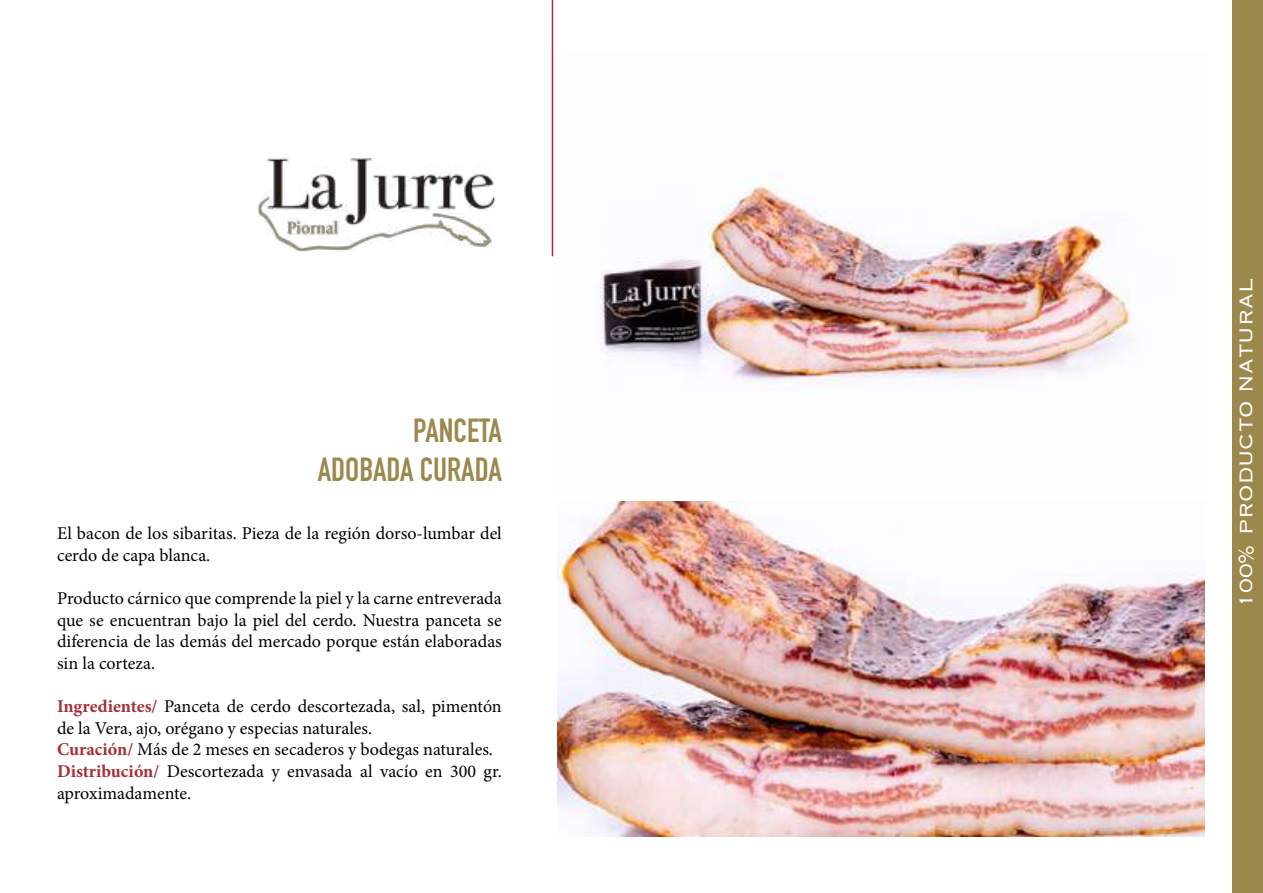
<style>
.page{position:relative;width:1263px;height:893px;background:#fff}
.page>*{position:absolute;margin:0;border:0;box-sizing:border-box;transform-origin:0 0}
.t1{font:700 33px/39.6px "DIN Condensed";color:#9c884d;text-align:right}
.t2{font:300 24px "Copperplate";color:#fff}
.t3{font:18px/21.6px "Minion Pro";color:#000}
.s1{font-weight:700;color:#a72d38}
</style>
<div class="page">
<img style="left:258px;top:158px;width:238px;height:94px">
<img style="left:553px;top:54px;width:577px;height:336px">
<img style="left:557px;top:502px;width:647px;height:334px">
<div style="left:1232px;top:0;width:31px;height:893px;background:#9c884d"></div>
<hr style="left:552px;top:0;width:1px;height:256px;background:#a72d38">
<h1 class="t1" style="left:318px;top:410px;width:185px">PANC ETA<br>ADO BADA CURADA</h1>
<p class="t3" style="left:57px;top:523px;width:446px">El bacon de los sibaritas. Pieza de la región dorso-lumbar del cerdo de capa blanca.</p>
<p class="t3" style="left:57px;top:588px;width:446px;text-align:justify">Producto cárnico que comprende la piel y la carne entreverada que se encuentran bajo la piel del cerdo. Nuestra panceta se diferencia de las demás del mercado porque están elaboradas sin la corteza.</p>
<p class="t3" style="left:57px;top:696px;width:446px"><span class="s1">Ingredientes/</span> Panceta de cerdo descortezada, sal, pimentón de la Vera, ajo, orégano y especias naturales.<br><span class="s1">Curación/</span> Más de 2 meses en secaderos y bodegas naturales.<br><span class="s1">Distribución/</span> Descortezada y envasada al vacío en 300 gr. aproximadamente.</p>
<h2 class="t2" style="left:1230px;top:608px;width:331px;rotate:-90deg">100% PRODUCTO NATURAL</h2>
</div>
